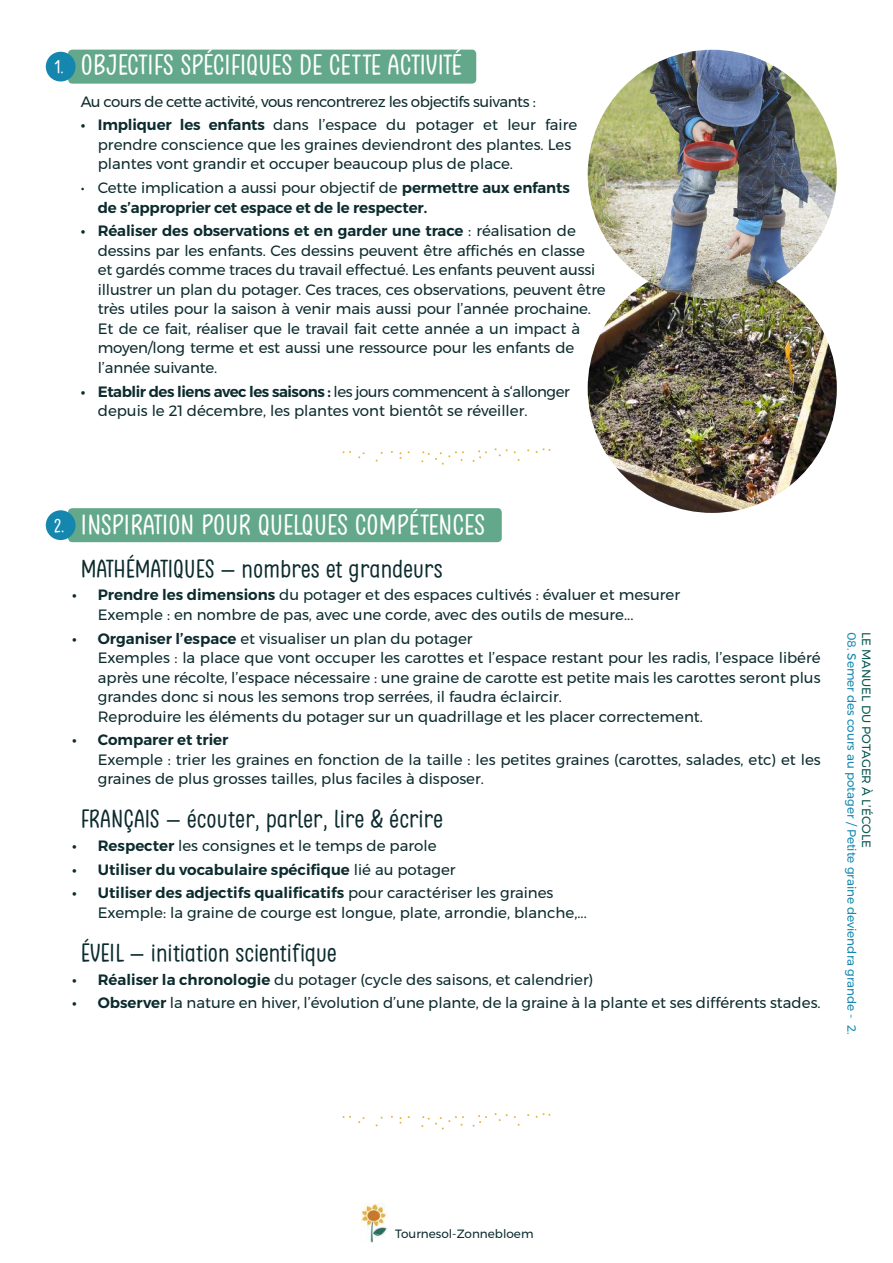
<style>
.page{position:relative;width:893px;height:1263px;background:#fff}
.page>*{position:absolute;margin:0;border:0;box-sizing:border-box;transform-origin:0 0}
.t1{font:27px "Clambake October Six";color:#fff}
.t2{font:24px "Clambake October Six";color:#0c2b2e}
.t3{font:18px "Clambake October Six";color:#fff}
.t4{font:15px/19.5px "Montserrat";color:#0c2b2e}
.t5{font:600 15px/19.5px "Montserrat";color:#0c2b2e}
.t6{font:15px "Montserrat";letter-spacing:-.03em;color:#0c2b2e}
.t7{font:12px "Montserrat";color:#1587af}
.t8{font:12px "Montserrat";color:#0a5650}
.t9{font:12px "Montserrat";color:#0c2b2e}
.s1{font-weight:600}
.s2{font-weight:400}
</style>
<div class="page">
<div style="left:68px;top:50px;width:408px;height:34px;background:#63a88a;border-radius:4px"></div>
<div style="left:68px;top:508px;width:434px;height:34px;background:#63a88a;border-radius:4px"></div>
<svg style="left:495px;top:1113px;width:13px;height:8px"></svg>
<svg style="left:536px;top:1113px;width:14px;height:5px"></svg>
<svg style="left:358px;top:1117px;width:7px;height:6px"></svg>
<svg style="left:473px;top:1115px;width:14px;height:12px"></svg>
<svg style="left:421px;top:1116px;width:43px;height:13px"></svg>
<svg style="left:495px;top:448px;width:13px;height:8px"></svg>
<svg style="left:536px;top:448px;width:14px;height:5px"></svg>
<svg style="left:358px;top:452px;width:7px;height:6px"></svg>
<svg style="left:473px;top:450px;width:14px;height:12px"></svg>
<svg style="left:421px;top:451px;width:43px;height:14px"></svg>
<img style="left:361px;top:1203px;width:26px;height:39px">
<img style="left:588px;top:264px;width:249px;height:249px;border-radius:125px">
<img style="left:588px;top:50px;width:249px;height:249px;border-radius:124px">
<div style="left:46px;top:52px;width:30px;height:29px;background:#1587af;border-radius:50%"></div>
<div style="left:46px;top:510px;width:30px;height:30px;background:#1587af;border-radius:50%"></div>
<p class="t3" style="left:55px;top:57px;width:10px">1.</p>
<h1 class="t1" style="left:81px;top:50px;width:382px">OBJECTIFS SPÉCIFIQUES DE CETTE ACTIVITÉ</h1>
<p class="t6" style="left:81px;top:90px;width:456px">Au cours de cette activité, vous rencontrerez les objectifs suivants :</p>
<p class="t4" style="left:98px;top:115px;width:481px;text-indent:-17px"><span class="s1">• Impliquer les enfants</span> dans l’espace du potager et leur faire prendre conscience que les graines deviendront des plantes. Les plantes vont grandir et occuper beaucoup plus de place.</p>
<p class="t5" style="left:98px;top:178px;width:473px;text-indent:-17px"><span class="s2">• Cette implication a aussi pour objectif de</span> permettre aux enfants de s’approprier cet espace et de le respecter.</p>
<p class="t4" style="left:98px;top:221px;width:509px;text-indent:-17px"><span class="s1">• Réaliser des observations et en garder une trace</span> : réalisation de dessins par les enfants. Ces dessins peuvent être affichés en classe<br>et gardés comme traces du travail effectué. Les enfants peuvent aussi illustrer un plan du potager. Ces traces, ces observations, peuvent être très utiles pour la saison à venir mais aussi pour l’année prochaine.<br>Et de ce fait, réaliser que le travail fait cette année a un impact à moyen/long terme et est aussi une ressource pour les enfants de l’année suivante.</p>
<p class="t4" style="left:98px;top:381px;width:474px;text-indent:-17px"><span class="s1">• Etablir des liens avec les saisons :</span> les jours commencent à s‘allonger depuis le 21 décembre, les plantes vont bientôt se réveiller.</p>
<p class="t3" style="left:54px;top:515px;width:12px">2.</p>
<h1 class="t1" style="left:81px;top:509px;width:406px">INSPIRATION POUR QUELQUES COMPÉTENCES</h1>
<h2 class="t2" style="left:81px;top:555px;width:363px">MATHÉMATIQUES – nombres et grandeurs</h2>
<p class="t4" style="left:98px;top:585px;width:584px;text-indent:-26px"><span class="s1">• Prendre les dimensions</span> du potager et des espaces cultivés : évaluer et mesurer<br>Exemple : en nombre de pas, avec une corde, avec des outils de mesure...</p>
<p class="t4" style="left:98px;top:628px;width:724px;text-indent:-26px"><span class="s1">• Organiser l’espace</span> et visualiser un plan du potager<br>Exemples : la place que vont occuper les carottes et l’espace restant pour les radis, l’espace libéré après une récolte, l’espace nécessaire : une graine de carotte est petite mais les carottes seront plus grandes donc si nous les semons trop serrées, il faudra éclaircir.<br>Reproduire les éléments du potager sur un quadrillage et les placer correctement.</p>
<p class="t5" style="left:72px;top:730px;width:158px">• Comparer et trier</p>
<p class="t4" style="left:98px;top:750px;width:724px">Exemple : trier les graines en fonction de la taille : les petites graines (carottes, salades, etc) et les graines de plus grosses tailles, plus faciles à disposer.</p>
<h2 class="t2" style="left:81px;top:805px;width:364px">FRANÇAIS – écouter, parler, lire &amp; écrire</h2>
<p class="t4" style="left:72px;top:836px;width:366px"><span class="s1">• Respecter</span> les consignes et le temps de parole</p>
<p class="t5" style="left:72px;top:860px;width:385px">• Utiliser du vocabulaire spécifique <span class="s2">lié au potager</span></p>
<p class="t4" style="left:98px;top:883px;width:490px;text-indent:-26px"><span class="s1">• Utiliser des adjectifs qualificatifs</span> pour caractériser les graines<br>Exemple: la graine de courge est longue, plate, arrondie, blanche,...</p>
<h2 class="t2" style="left:81px;top:939px;width:258px">ÉVEIL – initiation scientifique</h2>
<p class="t4" style="left:72px;top:969px;width:523px"><span class="s1">• Réaliser la chronologie</span> du potager (cycle des saisons, et calendrier)</p>
<p class="t4" style="left:72px;top:993px;width:750px"><span class="s1">• Observer</span> la nature en hiver, l’évolution d’une plante, de la graine à la plante et ses différents stades.</p>
<p class="t7" style="left:861px;top:631px;width:404px;rotate:90deg">08. Semer des cours au potager / Petite graine deviendra grande - 2.</p>
<p class="t8" style="left:876px;top:631px;width:218px;rotate:90deg">LE MANUEL DU POTAGER À L’ÉCOLE</p>
<p class="t9" style="left:395px;top:1225px;width:140px">Tournesol-Zonnebloem</p>
</div>
